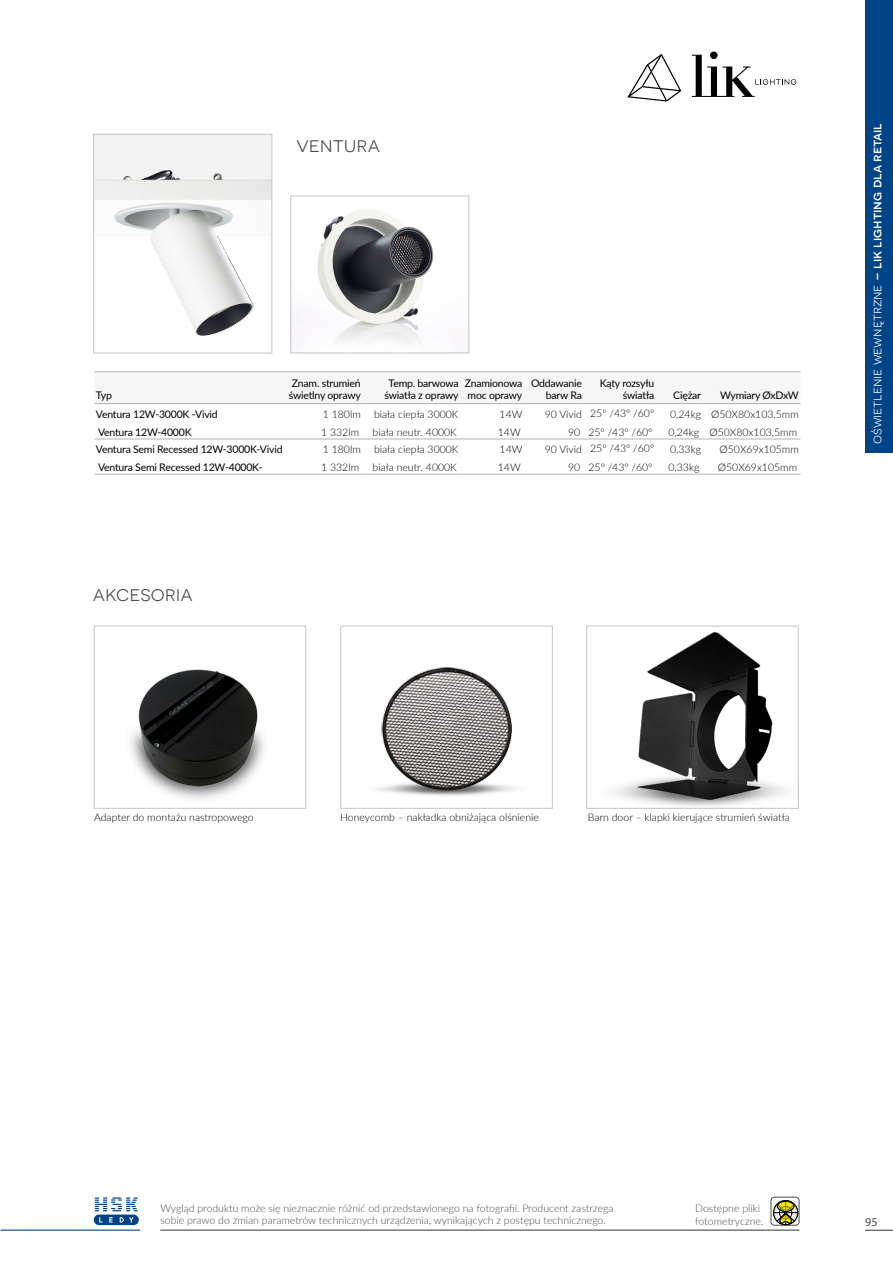
<style>
.page{position:relative;width:893px;height:1263px;background:#fff}
.page>*{position:absolute;margin:0;border:0;box-sizing:border-box;transform-origin:0 0}
.t1{font:21px "Novecentosanswide";color:#4a4a49}
.t2{font:13.5px "Novecentosanswide";color:#fff}
.t3{font:12px "Myriad Pro";color:#4a4a49}
.t4{font:300 10.5px "Lato";color:#000}
.t5{font:10.5px/12.6px "Lato";letter-spacing:-.02em;color:#000;text-align:center}
.t6{font:300 10.5px/12.6px "Lato";color:#4a4a49}
.s1{font-weight:500}
</style>
<div class="page">
<img style="left:96px;top:136px;width:174px;height:200px">
<div style="left:94px;top:134px;width:178px;height:219px;border:1px solid #c6c6c6"></div>
<svg style="left:95px;top:372px;width:705px;height:1px"></svg>
<hr style="left:95px;top:371px;width:191px;height:1px;background:#b3b2b2">
<hr style="left:286px;top:371px;width:77px;height:1px;background:#b3b2b2">
<hr style="left:363px;top:371px;width:97px;height:1px;background:#b3b2b2">
<hr style="left:460px;top:371px;width:64px;height:1px;background:#b3b2b2">
<hr style="left:524px;top:371px;width:60px;height:1px;background:#b3b2b2">
<hr style="left:584px;top:371px;width:72px;height:1px;background:#b3b2b2">
<hr style="left:656px;top:371px;width:47px;height:1px;background:#b3b2b2">
<hr style="left:703px;top:371px;width:97px;height:1px;background:#b3b2b2">
<hr style="left:95px;top:403px;width:191px;height:1px;background:#b3b2b2">
<hr style="left:286px;top:403px;width:77px;height:1px;background:#b3b2b2">
<hr style="left:363px;top:403px;width:97px;height:1px;background:#b3b2b2">
<hr style="left:460px;top:403px;width:64px;height:1px;background:#b3b2b2">
<hr style="left:524px;top:403px;width:60px;height:1px;background:#b3b2b2">
<hr style="left:584px;top:403px;width:72px;height:1px;background:#b3b2b2">
<hr style="left:656px;top:403px;width:47px;height:1px;background:#b3b2b2">
<hr style="left:703px;top:403px;width:97px;height:1px;background:#b3b2b2">
<hr style="left:95px;top:439px;width:191px;height:1px;background:#b3b2b2">
<hr style="left:286px;top:439px;width:77px;height:1px;background:#b3b2b2">
<hr style="left:363px;top:439px;width:97px;height:1px;background:#b3b2b2">
<hr style="left:460px;top:439px;width:64px;height:1px;background:#b3b2b2">
<hr style="left:524px;top:439px;width:60px;height:1px;background:#b3b2b2">
<hr style="left:584px;top:439px;width:72px;height:1px;background:#b3b2b2">
<hr style="left:656px;top:439px;width:47px;height:1px;background:#b3b2b2">
<hr style="left:703px;top:439px;width:97px;height:1px;background:#b3b2b2">
<hr style="left:95px;top:474px;width:191px;height:1px;background:#b3b2b2">
<hr style="left:286px;top:474px;width:77px;height:1px;background:#b3b2b2">
<hr style="left:363px;top:474px;width:97px;height:1px;background:#b3b2b2">
<hr style="left:460px;top:474px;width:64px;height:1px;background:#b3b2b2">
<hr style="left:524px;top:474px;width:60px;height:1px;background:#b3b2b2">
<hr style="left:584px;top:474px;width:72px;height:1px;background:#b3b2b2">
<hr style="left:656px;top:474px;width:47px;height:1px;background:#b3b2b2">
<hr style="left:703px;top:474px;width:97px;height:1px;background:#b3b2b2">
<img style="left:293px;top:210px;width:174px;height:140px">
<div style="left:291px;top:196px;width:178px;height:157px;border:1px solid #c6c6c6"></div>
<svg style="left:627px;top:54px;width:54px;height:48px"></svg>
<svg style="left:692px;top:52px;width:104px;height:45px"></svg>
<img style="left:376px;top:667px;width:141px;height:129px">
<div style="left:341px;top:626px;width:212px;height:182px;border:1px solid #c6c6c6"></div>
<img style="left:613px;top:631px;width:174px;height:175px">
<div style="left:586px;top:626px;width:212px;height:182px;border:1px solid #c6c6c6"></div>
<img style="left:130px;top:669px;width:135px;height:130px">
<div style="left:94px;top:626px;width:212px;height:182px;border:1px solid #c6c6c6"></div>
<svg style="left:94px;top:1197px;width:45px;height:28px"></svg>
<div style="left:865px;top:0;width:28px;height:453px;background:#048"></div>
<svg style="left:865px;top:1230px;width:28px;height:1px"></svg>
<hr style="left:1px;top:1229px;width:139px;height:2px;background:#048">
<div style="left:771px;top:1197px;width:28px;height:28px;border:1px solid #4a4a49;border-radius:3px"></div>
<svg style="left:773px;top:1200px;width:25px;height:25px"></svg>
<div style="left:777px;top:1201px;width:17px;height:11px;border:1px solid #000;border-radius:50%"></div>
<hr style="left:160px;top:1229px;width:639px;height:2px;background:#4a4a49">
<p class="t5" style="left:96px;top:389px;width:18px">Typ</p>
<h1 class="t1" style="left:296px;top:132px;width:85px">ventura</h1>
<p class="t5" style="left:289px;top:376px;width:74px">Znam. strumień świetlny oprawy</p>
<p class="t5" style="left:385px;top:376px;width:76px">Temp. barwowa światła z oprawy</p>
<p class="t5" style="left:465px;top:376px;width:59px;text-align:left">Znamionowa moc oprawy</p>
<p class="t5" style="left:531px;top:376px;width:52px;text-align:right">Oddawanie barw Ra</p>
<p class="t5" style="left:600px;top:376px;width:56px;text-align:right">Kąty rozsyłu światła</p>
<p class="t5" style="left:673px;top:389px;width:29px">Ciężar</p>
<p class="t5" style="left:720px;top:389px;width:80px">Wymiary ØxDxW</p>
<p class="t5" style="left:96px;top:407px;width:123px">Ventura 12W-3000K -Vivid</p>
<p class="t4" style="left:323px;top:407px;width:39px">1 180lm</p>
<p class="t4" style="left:374px;top:407px;width:86px">biała ciepła 3000K</p>
<p class="t4" style="left:500px;top:407px;width:24px">14W</p>
<p class="t4" style="left:545px;top:406px;width:111px">90 Vivid 25º /43º /60º</p>
<p class="t4" style="left:670px;top:407px;width:130px">0,24kg Ø50X80x103,5mm</p>
<p class="t5" style="left:98px;top:425px;width:95px">Ventura 12W-4000K</p>
<p class="t4" style="left:321px;top:424px;width:39px">1 332lm</p>
<p class="t4" style="left:373px;top:424px;width:86px">biała neutr. 4000K</p>
<p class="t4" style="left:498px;top:424px;width:24px">14W</p>
<p class="t4" style="left:568px;top:424px;width:86px">90 25º /43º /60º</p>
<p class="t4" style="left:668px;top:424px;width:130px">0,24kg Ø50X80x103,5mm</p>
<p class="t5" style="left:96px;top:443px;width:188px">Ventura Semi Recessed 12W-3000K-Vivid</p>
<p class="t4" style="left:323px;top:442px;width:39px">1 180lm</p>
<p class="t4" style="left:374px;top:442px;width:86px">biała ciepła 3000K</p>
<p class="t4" style="left:500px;top:442px;width:24px">14W</p>
<p class="t4" style="left:545px;top:441px;width:111px">90 Vivid 25º /43º /60º</p>
<p class="t4" style="left:670px;top:442px;width:32px">0,33kg</p>
<p class="t4" style="left:719px;top:442px;width:81px">Ø50X69x105mm</p>
<p class="t5" style="left:98px;top:460px;width:166px">Ventura Semi Recessed 12W-4000K-</p>
<p class="t4" style="left:321px;top:460px;width:39px">1 332lm</p>
<p class="t4" style="left:373px;top:460px;width:86px">biała neutr. 4000K</p>
<p class="t4" style="left:498px;top:460px;width:24px">14W</p>
<p class="t4" style="left:568px;top:460px;width:86px">90 25º /43º /60º</p>
<p class="t4" style="left:668px;top:460px;width:32px">0,33kg</p>
<p class="t4" style="left:718px;top:460px;width:81px">Ø50X69x105mm</p>
<h1 class="t1" style="left:93px;top:581px;width:101px">akcesoria</h1>
<p class="t2" style="left:869px;top:444px;width:322px;rotate:-90deg">oświetlenie wewnętrzne <span class="s1">– lik lighting dla retail</span></p>
<p class="t4" style="left:94px;top:810px;width:161px">Adapter do montażu nastropowego</p>
<p class="t4" style="left:340px;top:810px;width:200px">Honeycomb – nakładka obniżająca olśnienie</p>
<p class="t4" style="left:588px;top:810px;width:203px">Barn door – klapki kierujące strumień światła</p>
<p class="t6" style="left:160px;top:1202px;width:455px;line-height:12px">Wygląd produktu może się nieznacznie różnić od przedstawionego na fotografii. Producent zastrzega sobie prawo do zmian parametrów technicznych urządzenia, wynikających z postępu technicznego.</p>
<p class="t6" style="left:695px;top:1201px;width:70px">Dostępne pliki fotometryczne.</p>
<p class="t3" style="left:865px;top:1214px;width:14px">95</p>
</div>
